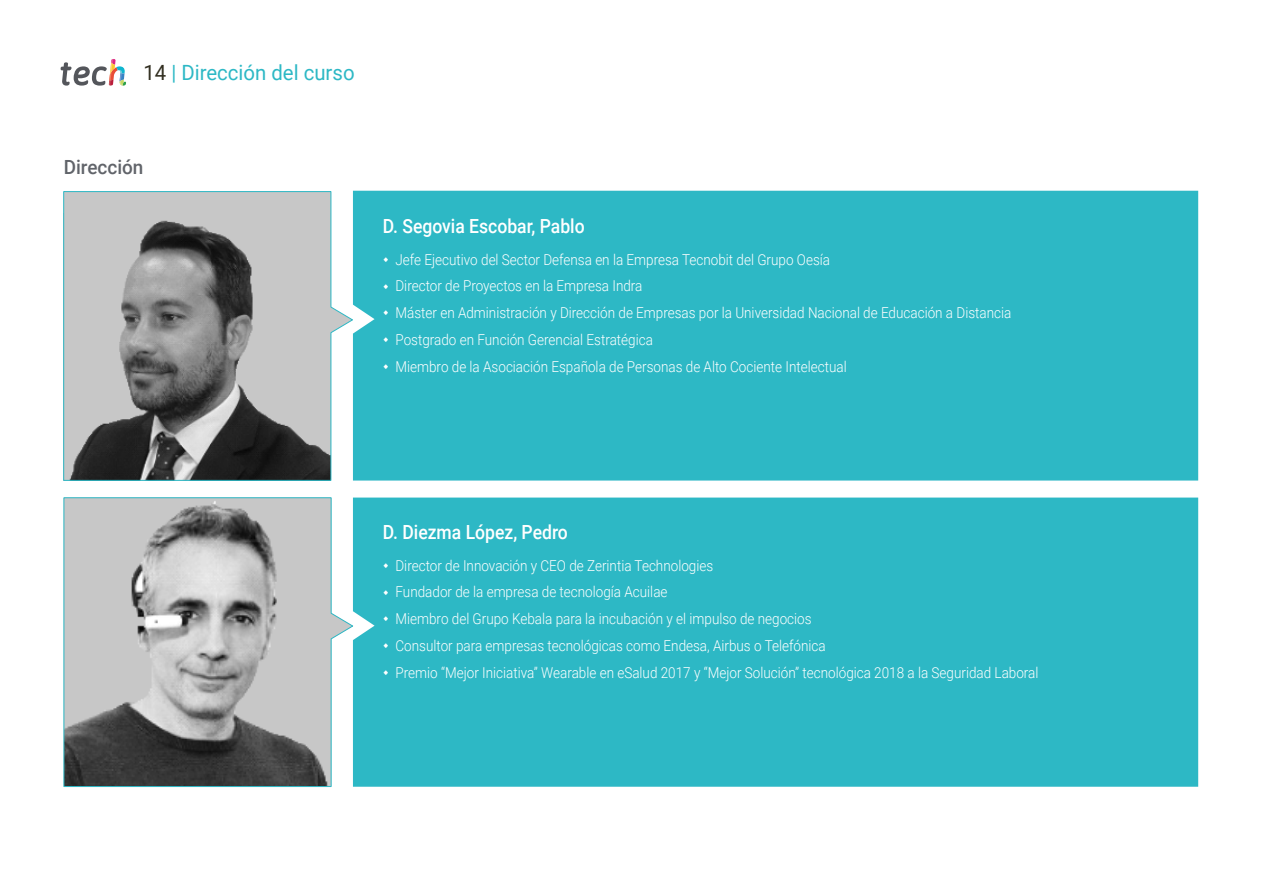
<style>
.page{position:relative;width:1263px;height:893px;background:#fff}
.page>*{position:absolute;margin:0;border:0;box-sizing:border-box;transform-origin:0 0}
.t1{font:21px "Roboto";color:#2db8c5}
.t2{font:500 19.5px "Roboto";color:#fff;scale:.9 1}
.t3{font:500 19.5px "Roboto";color:#61646a}
.t4{font:300 15px/26.7px "Roboto";color:#fff;scale:.9 1}
.s1{color:#312e20}
</style>
<div class="page">
<svg style="left:61px;top:59px;width:65px;height:27px"></svg>
<div style="left:353px;top:191px;width:845px;height:290px;background:#2db8c5"></div>
<div style="left:353px;top:498px;width:845px;height:289px;background:#2db8c5"></div>
<svg style="left:63px;top:191px;width:290px;height:290px;background:#9a9c9c"></svg>
<svg style="left:64px;top:497px;width:289px;height:290px;background:#a7a9a9"></svg>
<svg style="left:384px;top:257px;width:4px;height:5px"></svg>
<svg style="left:384px;top:284px;width:4px;height:5px"></svg>
<svg style="left:384px;top:310px;width:4px;height:5px"></svg>
<svg style="left:384px;top:337px;width:4px;height:5px"></svg>
<svg style="left:384px;top:364px;width:4px;height:5px"></svg>
<svg style="left:384px;top:563px;width:4px;height:5px"></svg>
<svg style="left:384px;top:590px;width:4px;height:5px"></svg>
<svg style="left:384px;top:617px;width:4px;height:5px"></svg>
<svg style="left:384px;top:643px;width:4px;height:5px"></svg>
<svg style="left:384px;top:670px;width:4px;height:5px"></svg>
<h1 class="t1" style="left:144px;top:57px;width:213px"><span class="s1">14</span> | Dirección del curso</h1>
<h2 class="t3" style="left:64px;top:154px;width:81px">Dirección</h2>
<h2 class="t2" style="left:383px;top:212px;width:226px">D. Segovia Escobar, Pablo</h2>
<p class="t4" style="left:395px;top:245px;width:686px">Jefe Ejecutivo del Sector Defensa en la Empresa Tecnobit del Grupo Oesía<br>Director de Proyectos en la Empresa Indra<br>Máster en Administración y Dirección de Empresas por la Universidad Nacional de Educación a Distancia Postgrado en Función Gerencial Estratégica<br>Miembro de la Asociación Española de Personas de Alto Cociente Intelectual</p>
<h2 class="t2" style="left:383px;top:518px;width:207px">D. Diezma López, Pedro</h2>
<p class="t4" style="left:395px;top:551px;width:716px">Director de Innovación y CEO de Zerintia Technologies<br>Fundador de la empresa de tecnología Acuilae<br>Miembro del Grupo Kebala para la incubación y el impulso de negocios<br>Consultor para empresas tecnológicas como Endesa, Airbus o Telefónica<br>Premio “Mejor Iniciativa” Wearable en eSalud 2017 y “Mejor Solución” tecnológica 2018 a la Seguridad Laboral</p>
</div>
